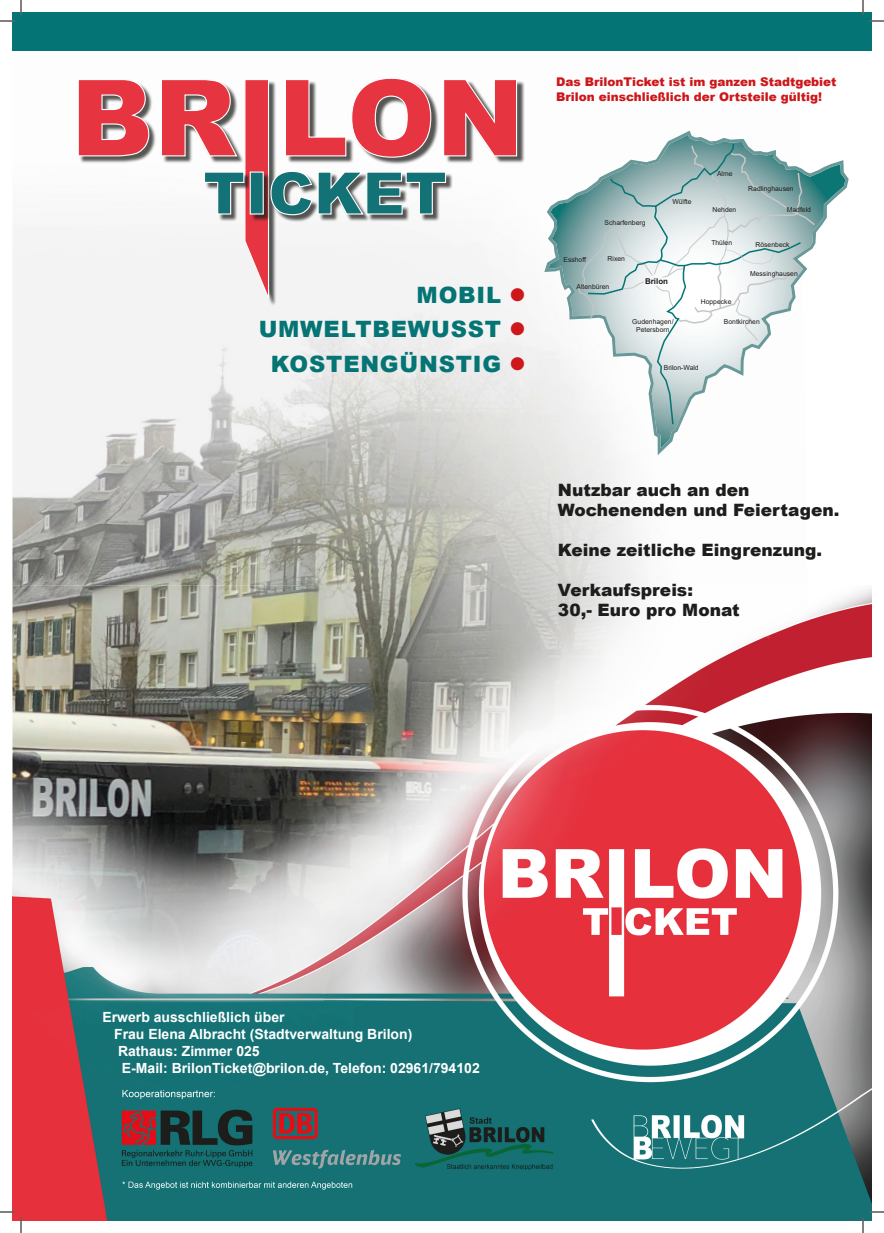
<style>
.page{position:relative;width:884px;height:1233px;background:#fff}
.page>*{position:absolute;margin:0;border:0;box-sizing:border-box;transform-origin:0 0}
.t1{font:900 22.5px "Arial";letter-spacing:.035em;color:#047574}
.t2{font:900 17px "Arial";color:#1d1d1b}
.t3{font:700 14px "Arial";color:#fff}
.t4{font:900 12px "Arial";color:#cd171a}
.t5{font:700 7.9px "Arial";color:#1d1d1b}
.t6{font:6.8px/8.2px "Arial";color:#1d1d1b;text-align:center}
.s1{color:#cd171a}
</style>
<div class="page">
<img style="left:12px;top:84px;width:530px;height:501px">
<img style="left:12px;top:585px;width:859px;height:635px">
<div style="left:12px;top:12px;width:859px;height:39px;background:#047574"></div>
<svg style="left:542px;top:130px;width:309px;height:574px"></svg>
<svg style="left:578px;top:142px;width:238px;height:286px"></svg>
<div style="left:79px;top:79px;width:445px;height:227px;background:#1d1d1b;opacity:.75"></div>
<svg style="left:77px;top:78px;width:441px;height:226px"></svg>
<div style="left:205px;top:172px;width:248px;height:51px;background:#1d1d1b;opacity:.75"></div>
<svg style="left:203px;top:170px;width:244px;height:46px"></svg>
<svg style="left:0;top:1211px;width:15px;height:1px"></svg>
<svg style="left:869px;top:1211px;width:15px;height:1px"></svg>
<svg style="left:0;top:0;width:22px;height:22px"></svg>
<svg style="left:20px;top:1218px;width:2px;height:15px"></svg>
<svg style="left:862px;top:0;width:22px;height:22px"></svg>
<svg style="left:862px;top:1218px;width:2px;height:15px"></svg>
<p class="t1" style="left:417px;top:278px;width:111px">MOBIL <span class="s1">●</span></p>
<p class="t1" style="left:259px;top:313px;width:269px">UMWELTBEWUSST <span class="s1">●</span></p>
<p class="t1" style="left:271px;top:347px;width:257px">KOSTENGÜNSTIG <span class="s1">●</span></p>
<p class="t4" style="left:556px;top:73px;width:282px">Das BrilonTicket ist im ganzen Stadtgebiet</p>
<p class="t4" style="left:556px;top:88px;width:268px">Brilon einschließlich der Ortsteile gültig!</p>
<p class="t6" style="left:672px;top:198px;width:21px">Wülfte</p>
<p class="t6" style="left:605px;top:219px;width:42px">Scharfenberg</p>
<p class="t6" style="left:608px;top:254px;width:19px">Rixen</p>
<p class="t6" style="left:576px;top:283px;width:34px">Altenbüren</p>
<p class="t6" style="left:563px;top:255px;width:24px">Esshoff</p>
<p class="t5" style="left:645px;top:276px;width:24px">Brilon</p>
<p class="t6" style="left:717px;top:169px;width:17px">Alme</p>
<p class="t6" style="left:713px;top:205px;width:25px">Nehden</p>
<p class="t6" style="left:711px;top:238px;width:22px">Thülen</p>
<p class="t6" style="left:748px;top:184px;width:47px">Radlinghausen</p>
<p class="t6" style="left:787px;top:205px;width:26px">Madfeld</p>
<p class="t6" style="left:755px;top:240px;width:36px">Rösenbeck</p>
<p class="t6" style="left:750px;top:269px;width:49px">Messinghausen</p>
<p class="t6" style="left:701px;top:297px;width:32px">Hoppecke</p>
<p class="t6" style="left:724px;top:317px;width:37px">Bontkirchen</p>
<p class="t6" style="left:632px;top:317px;width:43px">Gudenhagen/<br>Petersborn</p>
<p class="t6" style="left:664px;top:363px;width:36px">Brilon-Wald</p>
<p class="t2" style="left:558px;top:478px;width:193px">Nutzbar auch an den</p>
<p class="t2" style="left:558px;top:498px;width:283px">Wochenenden und Feiertagen.</p>
<p class="t2" style="left:558px;top:538px;width:266px">Keine zeitliche Eingrenzung.</p>
<p class="t2" style="left:558px;top:578px;width:137px">Verkaufspreis:</p>
<p class="t2" style="left:558px;top:598px;width:183px">30,- Euro pro Monat</p>
<p class="t3" style="left:102px;top:1007px;width:184px">Erwerb ausschließlich über</p>
<p class="t3" style="left:114px;top:1024px;width:300px">Frau Elena Albracht (Stadtverwaltung Brilon)</p>
<p class="t3" style="left:118px;top:1041px;width:143px">Rathaus: Zimmer 025</p>
<p class="t3" style="left:122px;top:1058px;width:359px">E-Mail: BrilonTicket@brilon.de, Telefon: 02961/794102</p>
</div>
